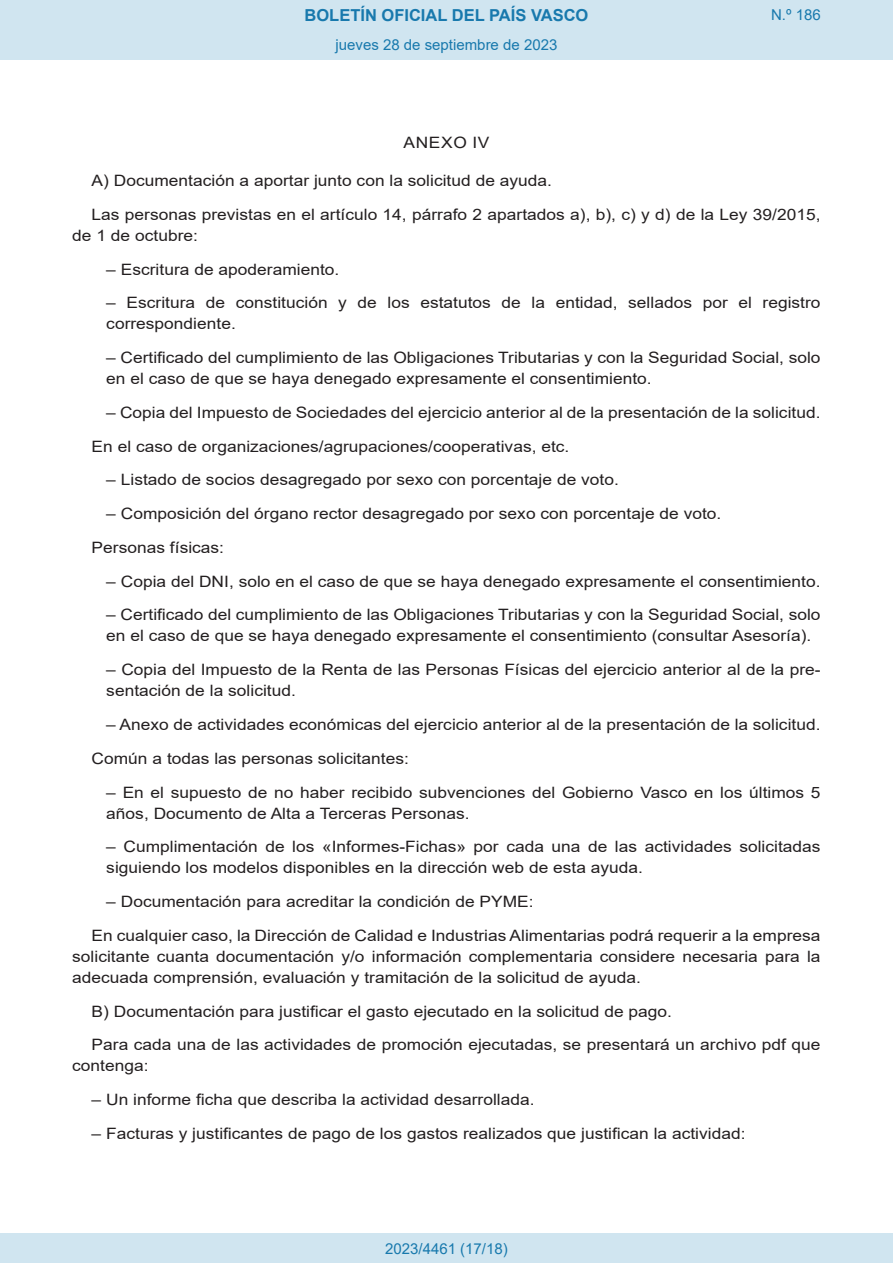
<style>
.page{position:relative;width:893px;height:1263px;background:#fff}
.page>*{position:absolute;margin:0;border:0;box-sizing:border-box;transform-origin:0 0}
.t1{font:700 16.5px "Arial";color:#1879ad}
.BOPVDetalle1{font:15.6px/21px "Arial";color:#231f20;scale:1.11 1}
.BOPVDetalle{font:15.6px/21px "Arial";color:#231f20;scale:1.11 1}
.BOPVClave{font:15.6px "Arial";letter-spacing:.035em;color:#231f20;scale:1.11 1}
.Paginacion_Centro{font:15px "Arial";color:#1879ad}
</style>
<div class="page">
<div style="left:0;top:0;width:893px;height:60px;background:#d0e5f0"></div>
<div style="left:0;top:1233px;width:893px;height:30px;background:#d0e5f0"></div>
<p class="t1" style="left:305px;top:3px;width:285px">BOLETÍN OFICIAL DEL PAÍS VASCO</p>
<p class="Paginacion_Centro" style="left:336px;top:35px;width:223px">jueves 28 de septiembre de 2023</p>
<p class="Paginacion_Centro" style="left:771px;top:5px;width:51px">N.º 186</p>
<p class="BOPVClave" style="left:404px;top:132px;width:79px">ANEXO IV</p>
<p class="BOPVDetalle" style="left:92px;top:170px;width:416px">A) Documentación a aportar junto con la solicitud de ayuda.</p>
<p class="BOPVDetalle" style="left:72px;top:204px;width:676px;text-indent:19px">Las personas previstas en el artículo 14, párrafo 2 apartados a), b), c) y d) de la Ley 39/2015, de 1 de octubre:</p>
<p class="BOPVDetalle1" style="left:106px;top:259px;width:211px">– Escritura de apoderamiento.</p>
<p class="BOPVDetalle1" style="left:106px;top:292px;width:645px">– Escritura de constitución y de los estatutos de la entidad, sellados por el registro correspondiente.</p>
<p class="BOPVDetalle1" style="left:106px;top:347px;width:645px">– Certificado del cumplimiento de las Obligaciones Tributarias y con la Seguridad Social, solo en el caso de que se haya denegado expresamente el consentimiento.</p>
<p class="BOPVDetalle1" style="left:106px;top:402px;width:645px">– Copia del Impuesto de Sociedades del ejercicio anterior al de la presentación de la solicitud.</p>
<p class="BOPVDetalle" style="left:92px;top:436px;width:432px">En el caso de organizaciones/agrupaciones/cooperativas, etc.</p>
<p class="BOPVDetalle1" style="left:106px;top:469px;width:463px">– Listado de socios desagregado por sexo con porcentaje de voto.</p>
<p class="BOPVDetalle1" style="left:106px;top:503px;width:556px">– Composición del órgano rector desagregado por sexo con porcentaje de voto.</p>
<p class="BOPVDetalle" style="left:92px;top:537px;width:121px">Personas físicas:</p>
<p class="BOPVDetalle1" style="left:106px;top:571px;width:645px">– Copia del DNI, solo en el caso de que se haya denegado expresamente el consentimiento.</p>
<p class="BOPVDetalle1" style="left:106px;top:604px;width:645px">– Certificado del cumplimiento de las Obligaciones Tributarias y con la Seguridad Social, solo en el caso de que se haya denegado expresamente el consentimiento (consultar Asesoría).</p>
<p class="BOPVDetalle1" style="left:106px;top:659px;width:645px">– Copia del Impuesto de la Renta de las Personas Físicas del ejercicio anterior al de la pre&shy;sentación de la solicitud.</p>
<p class="BOPVDetalle1" style="left:106px;top:714px;width:645px">– Anexo de actividades económicas del ejercicio anterior al de la presentación de la solicitud.</p>
<p class="BOPVDetalle" style="left:92px;top:748px;width:287px">Común a todas las personas solicitantes:</p>
<p class="BOPVDetalle1" style="left:106px;top:781px;width:645px">– En el supuesto de no haber recibido subvenciones del Gobierno Vasco en los últimos 5 años, Documento de Alta a Terceras Personas.</p>
<p class="BOPVDetalle1" style="left:106px;top:836px;width:645px">– Cumplimentación de los «Informes-Fichas» por cada una de las actividades solicitadas siguiendo los modelos disponibles en la dirección web de esta ayuda.</p>
<p class="BOPVDetalle1" style="left:106px;top:891px;width:387px">– Documentación para acreditar la condición de PYME:</p>
<p class="BOPVDetalle" style="left:72px;top:925px;width:676px;text-align:justify;text-indent:19px">En cualquier caso, la Dirección de Calidad e Industrias Alimentarias podrá requerir a la empresa solicitante cuanta documentación y/o información complementaria considere necesaria para la adecuada comprensión, evaluación y tramitación de la solicitud de ayuda.</p>
<p class="BOPVDetalle" style="left:92px;top:1000px;width:524px">B) Documentación para justificar el gasto ejecutado en la solicitud de pago.</p>
<p class="BOPVDetalle" style="left:72px;top:1034px;width:676px;text-indent:19px">Para cada una de las actividades de promoción ejecutadas, se presentará un archivo pdf que contenga:</p>
<p class="BOPVDetalle" style="left:92px;top:1089px;width:401px">– Un informe ficha que describa la actividad desarrollada.</p>
<p class="BOPVDetalle" style="left:92px;top:1123px;width:591px">– Facturas y justificantes de pago de los gastos realizados que justifican la actividad:</p>
<p class="Paginacion_Centro" style="left:385px;top:1238px;width:124px">2023/4461 (17/18)</p>
</div>
